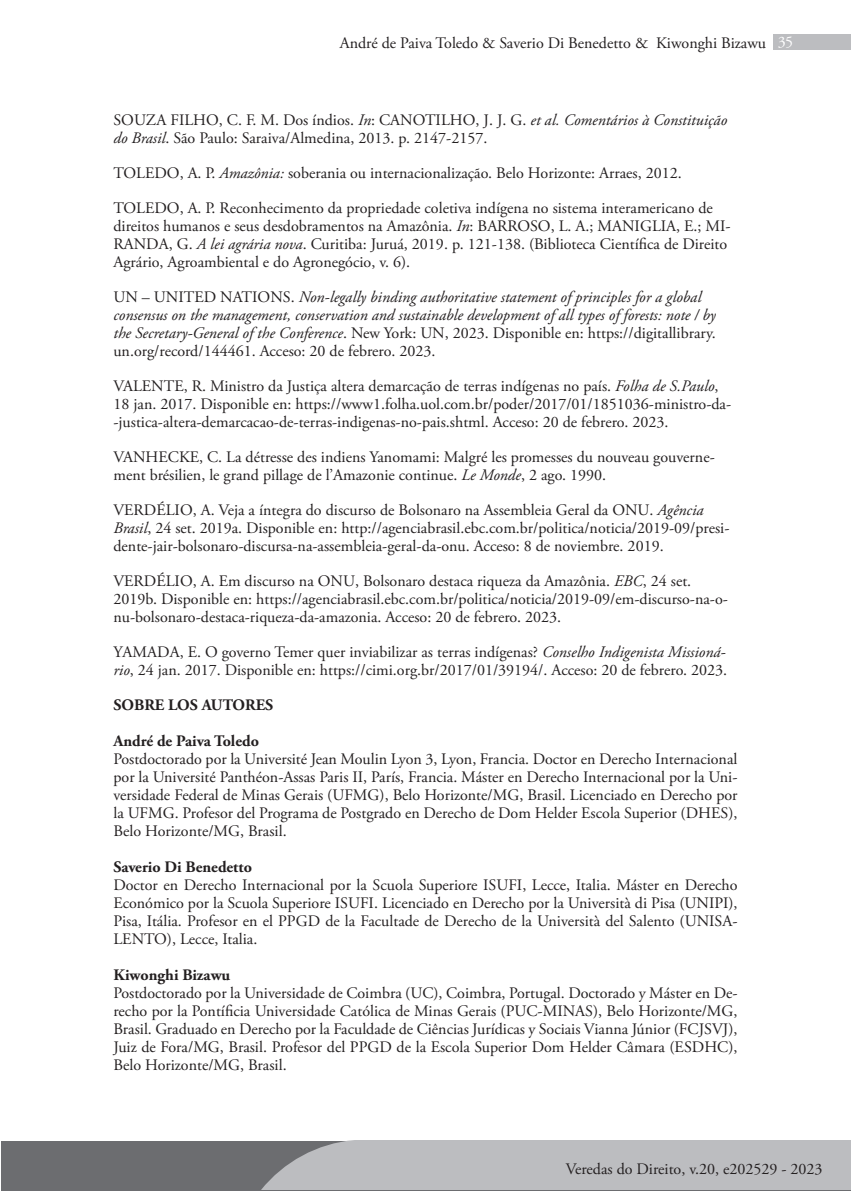
<style>
.page{position:relative;width:851px;height:1191px;background:#fff}
.page>*{position:absolute;margin:0;border:0;box-sizing:border-box;transform-origin:0 0}
.t1{font:16px/18px "Adobe Garamond Pro";color:#231f20}
.t2{font:italic 16px/18px "Adobe Garamond Pro";color:#231f20}
.t3{font:700 16px "Adobe Garamond Pro";color:#231f20}
.s1{color:#fff}
.s2{font-style:italic}
.s3{font-style:normal}
</style>
<div class="page">
<div style="left:1px;top:1141px;width:849px;height:50px;background:#6c6d70"></div>
<hr style="left:0;top:1140px;width:1px;height:50px;background:#6c6d70">
<div style="left:773px;top:34px;width:77px;height:16px;background:#bcbdc0"></div>
<div style="left:261px;top:1140px;width:589px;height:50px;background:#bcbdc0"></div>
<p class="t1" style="left:340px;top:34px;width:455px">André de Paiva Toledo &amp; Saverio Di Benedetto &amp; Kiwonghi Bizawu <span class="s1">35</span></p>
<p class="t1" style="left:113px;top:111px;width:615px">SOUZA FILHO, C. F. M. Dos índios. <span class="s2">In</span>: CANOTILHO, J. J. G. <span class="s2">et al. Comentários à Constituição do Brasil</span>. São Paulo: Saraiva/Almedina, 2013. p. 2147-2157.</p>
<p class="t1" style="left:113px;top:156px;width:601px;line-height:35px">TOLEDO, A. P. <span class="s2">Amazônia:</span> soberania ou internacionalização. Belo Horizonte: Arraes, 2012.<br>TOLEDO, A. P. Reconhecimento da propriedade coletiva indígena no sistema interamericano de</p>
<p class="t1" style="left:113px;top:217px;width:618px">direitos humanos e seus desdobramentos na Amazônia. <span class="s2">In</span>: BARROSO, L. A.; MANIGLIA, E.; MI-<br>RANDA, G. <span class="s2">A lei agrária nova</span>. Curitiba: Juruá, 2019. p. 121-138. (Biblioteca Científica de Direito<br>Agrário, Agroambiental e do Agronegócio, v. 6).</p>
<p class="t2" style="left:113px;top:288px;width:603px"><span class="s3">UN – UNITED NATIONS.</span> Non-legally binding authoritative statement of principles for a global consensus on the management, conservation and sustainable development of all types of forests: note / by the Secretary-General of the Conference<span class="s3">. New York: UN, 2023. Disponible en: https://digitallibrary. un.org/record/144461. Acceso: 20 de febrero. 2023.</span></p>
<p class="t1" style="left:113px;top:378px;width:619px">VALENTE, R. Ministro da Justiça altera demarcação de terras indígenas no país. <span class="s2">Folha de S.Paulo</span>,<br>18 jan. 2017. Disponible en: https://www1.folha.uol.com.br/poder/2017/01/1851036-ministro-da--justica-altera-demarcacao-de-terras-indigenas-no-pais.shtml. Acceso: 20 de febrero. 2023.</p>
<p class="t1" style="left:113px;top:449px;width:602px">VANHECKE, C. La détresse des indiens Yanomami: Malgré les promesses du nouveau gouverne&shy;ment brésilien, le grand pillage de l’Amazonie continue. <span class="s2">Le Monde</span>, 2 ago. 1990.</p>
<p class="t1" style="left:113px;top:502px;width:617px">VERDÉLIO, A. Veja a íntegra do discurso de Bolsonaro na Assembleia Geral da ONU. <span class="s2">Agência<br>Brasil</span>, 24 set. 2019a. Disponible en: http://agenciabrasil.ebc.com.br/politica/noticia/2019-09/presi&shy;dente-jair-bolsonaro-discursa-na-assembleia-geral-da-onu. Acceso: 8 de noviembre. 2019.</p>
<p class="t1" style="left:113px;top:573px;width:616px">VERDÉLIO, A. Em discurso na ONU, Bolsonaro destaca riqueza da Amazônia. <span class="s2">EBC</span>, 24 set.<br>2019b. Disponible en: https://agenciabrasil.ebc.com.br/politica/noticia/2019-09/em-discurso-na-o&shy;nu-bolsonaro-destaca-riqueza-da-amazonia. Acceso: 20 de febrero. 2023.</p>
<p class="t1" style="left:113px;top:644px;width:615px">YAMADA, E. O governo Temer quer inviabilizar as terras indígenas? <span class="s2">Conselho Indigenista Missioná&shy;rio</span>, 24 jan. 2017. Disponible en: https://cimi.org.br/2017/01/39194/. Acceso: 20 de febrero. 2023.</p>
<p class="t3" style="left:113px;top:696px;width:161px">SOBRE LOS AUTORES</p>
<p class="t3" style="left:113px;top:732px;width:147px">André de Paiva Toledo</p>
<p class="t1" style="left:113px;top:751px;width:625px;text-align:justify">Postdoctorado por la Université Jean Moulin Lyon 3, Lyon, Francia. Doctor en Derecho Internacional por la Université Panthéon-Assas Paris II, París, Francia. Máster en Derecho Internacional por la Uni&shy;versidade Federal de Minas Gerais (UFMG), Belo Horizonte/MG, Brasil. Licenciado en Derecho por la UFMG. Profesor del Programa de Postgrado en Derecho de Dom Helder Escola Superior (DHES), Belo Horizonte/MG, Brasil.</p>
<p class="t3" style="left:113px;top:858px;width:140px">Saverio Di Benedetto</p>
<p class="t1" style="left:113px;top:877px;width:625px;text-align:justify">Doctor en Derecho Internacional por la Scuola Superiore ISUFI, Lecce, Italia. Máster en Derecho Económico por la Scuola Superiore ISUFI. Licenciado en Derecho por la Università di Pisa (UNIPI), Pisa, Itália. Profesor en el PPGD de la Facultade de Derecho de la Università del Salento (UNISA-LENTO), Lecce, Italia.</p>
<p class="t3" style="left:113px;top:966px;width:118px">Kiwonghi Bizawu</p>
<p class="t1" style="left:113px;top:985px;width:625px;text-align:justify">Postdoctorado por la Universidade de Coimbra (UC), Coimbra, Portugal. Doctorado y Máster en De&shy;recho por la Pontíficia Universidade Católica de Minas Gerais (PUC-MINAS), Belo Horizonte/MG, Brasil. Graduado en Derecho por la Faculdade de Ciências Jurídicas y Sociais Vianna Júnior (FCJSVJ), Juiz de Fora/MG, Brasil. Profesor del PPGD de la Escola Superior Dom Helder Câmara (ESDHC), Belo Horizonte/MG, Brasil.</p>
<p class="t1" style="left:565px;top:1160px;width:258px">Veredas do Direito, v.20, e202529 - 2023</p>
</div>
